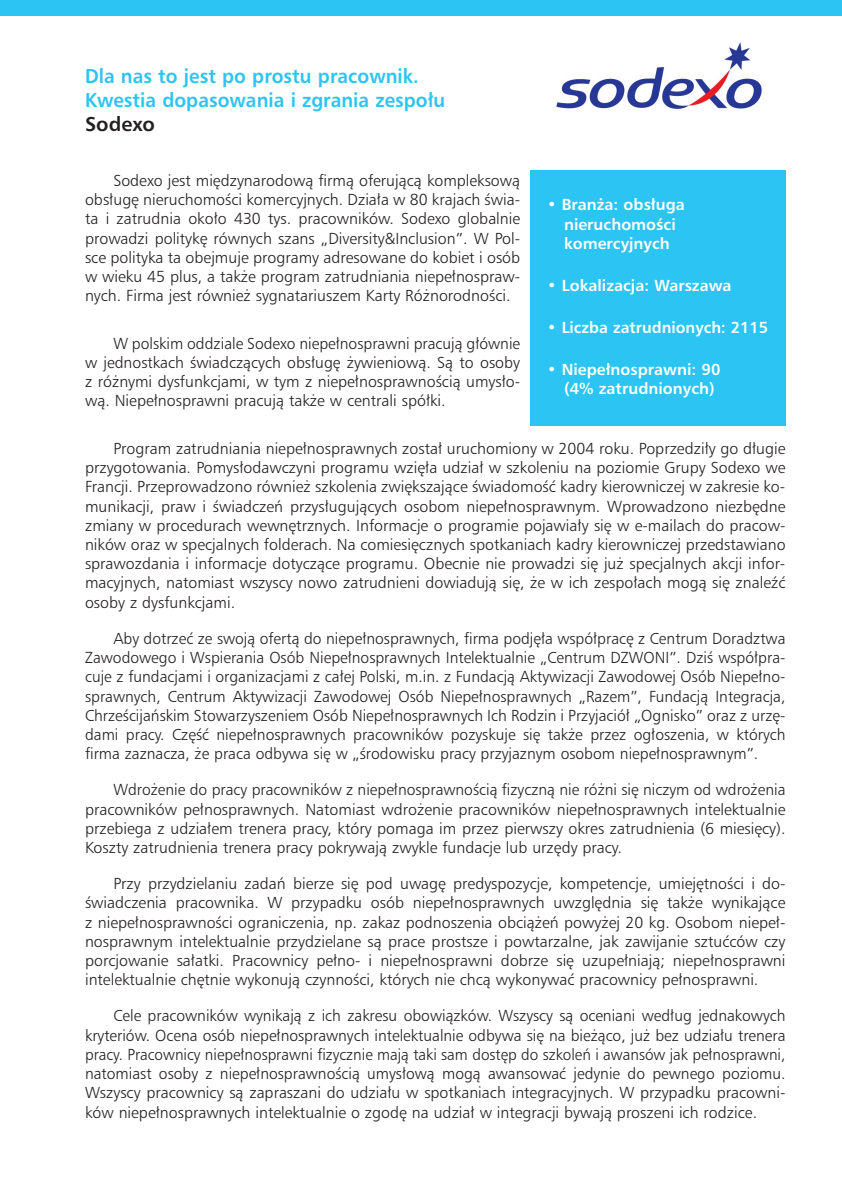
<style>
.page{position:relative;width:842px;height:1191px;background:#fff}
.page>*{position:absolute;margin:0;border:0;box-sizing:border-box;transform-origin:0 0}
.t1{font:700 20px/24px "Humanist Triple Seven PL";color:#2bc4f3;scale:.95 1}
.t2{font:700 20px "Humanist Triple Seven PL";color:#231f20}
.t3{font:300 16px/19.2px "Humanist Triple Seven PL";color:#231f20;text-align:justify}
.t4{font:700 16px/19.2px "Humanist Triple Seven PL";color:#fff;text-align:center}
</style>
<div class="page">
<div style="left:0;top:0;width:842px;height:16px;background:#2bc4f3"></div>
<div style="left:530px;top:170px;width:255px;height:255px;background:#2bc4f3"></div>
<img style="left:556px;top:42px;width:206px;height:68px">
<p class="t1" style="left:85px;top:66px;width:381px">Dla nas to jest po prostu pracownik.<br>Kwestia dopasowania i zgrania zespo∏u</p>
<p class="t2" style="left:85px;top:116px;width:72px">Sodexo</p>
<p class="t3" style="left:85px;top:172px;width:437px;text-indent:28px">Sodexo jest mi´dzynarodowà firmà oferujàcà kompleksowà obs∏ug´ nieruchomoÊci komercyjnych. Dzia∏a w 80 krajach Êwia&shy;ta i zatrudnia oko∏o 430 tys. pracowników. Sodexo globalnie prowadzi polityk´ równych szans „Diversity&amp;Inclusion”. W Pol&shy;sce polityka ta obejmuje programy adresowane do kobiet i osób w wieku 45 plus, a tak˝e program zatrudniania niepe∏nospraw&shy;nych. Firma jest równie˝ sygnatariuszem Karty Ró˝norodnoÊci.</p>
<p class="t3" style="left:85px;top:335px;width:437px;text-indent:28px">W polskim oddziale Sodexo niepe∏nosprawni pracujà g∏ównie w jednostkach Êwiadczàcych obs∏ug´ ˝ywieniowà. Sà to osoby z ró˝nymi dysfunkcjami, w tym z niepe∏nosprawnoÊcià umys∏o&shy;wà. Niepe∏nosprawni pracujà tak˝e w centrali spó∏ki.</p>
<p class="t3" style="left:85px;top:440px;width:702px;text-indent:28px">Program zatrudniania niepe∏nosprawnych zosta∏ uruchomiony w 2004 roku. Poprzedzi∏y go d∏ugie przygotowania. Pomys∏odawczyni programu wzi´∏a udzia∏ w szkoleniu na poziomie Grupy Sodexo we Francji. Przeprowadzono równie˝ szkolenia zwi´kszajàce ÊwiadomoÊç kadry kierowniczej w zakresie ko&shy;munikacji, praw i Êwiadczeƒ przys∏ugujàcych osobom niepe∏nosprawnym. Wprowadzono niezb´dne zmiany w procedurach wewn´trznych. Informacje o programie pojawia∏y si´ w e-mailach do pracow&shy;ników oraz w specjalnych folderach. Na comiesi´cznych spotkaniach kadry kierowniczej przedstawiano sprawozdania i informacje dotyczàce programu. Obecnie nie prowadzi si´ ju˝ specjalnych akcji infor&shy;macyjnych, natomiast wszyscy nowo zatrudnieni dowiadujà si´, ˝e w ich zespo∏ach mogà si´ znaleêç osoby z dysfunkcjami.</p>
<p class="t3" style="left:85px;top:630px;width:702px;text-indent:28px">Aby dotrzeç ze swojà ofertà do niepe∏nosprawnych, firma podj´∏a wspó∏prac´ z Centrum Doradztwa Zawodowego i Wspierania Osób Niepe∏nosprawnych Intelektualnie „Centrum DZWONI”. DziÊ wspó∏pra&shy;cuje z fundacjami i organizacjami z ca∏ej Polski, m.in. z Fundacjà Aktywizacji Zawodowej Osób Niepe∏no&shy;sprawnych, Centrum Aktywizacji Zawodowej Osób Niepe∏nosprawnych „Razem”, Fundacjà Integracja, ChrzeÊcijaƒskim Stowarzyszeniem Osób Niepe∏nosprawnych Ich Rodzin i Przyjació∏ „Ognisko” oraz z urz´- dami pracy. Cz´Êç niepe∏nosprawnych pracowników pozyskuje si´ tak˝e przez og∏oszenia, w których firma zaznacza, ˝e praca odbywa si´ w „Êrodowisku pracy przyjaznym osobom niepe∏nosprawnym”.</p>
<p class="t3" style="left:85px;top:781px;width:702px;text-indent:28px">Wdro˝enie do pracy pracowników z niepe∏nosprawnoÊcià fizycznà nie ró˝ni si´ niczym od wdro˝enia pracowników pe∏nosprawnych. Natomiast wdro˝enie pracowników niepe∏nosprawnych intelektualnie przebiega z udzia∏em trenera pracy, który pomaga im przez pierwszy okres zatrudnienia (6 miesi´cy).<br>Koszty zatrudnienia trenera pracy pokrywajà zwykle fundacje lub urz´dy pracy.</p>
<p class="t3" style="left:85px;top:875px;width:702px;text-indent:28px">Przy przydzielaniu zadaƒ bierze si´ pod uwag´ predyspozycje, kompetencje, umiej´tnoÊci i do-Êwiadczenia pracownika. W przypadku osób niepe∏nosprawnych uwzgl´dnia si´ tak˝e wynikajàce z niepe∏nosprawnoÊci ograniczenia, np. zakaz podnoszenia obcià˝eƒ powy˝ej 20 kg. Osobom niepe∏- nosprawnym intelektualnie przydzielane sà prace prostsze i powtarzalne, jak zawijanie sztuçców czy porcjowanie sa∏atki. Pracownicy pe∏no- i niepe∏nosprawni dobrze si´ uzupe∏niajà; niepe∏nosprawni intelektualnie ch´tnie wykonujà czynnoÊci, których nie chcà wykonywaç pracownicy pe∏nosprawni.</p>
<p class="t3" style="left:85px;top:1007px;width:702px;text-indent:28px">Cele pracowników wynikajà z ich zakresu obowiàzków. Wszyscy sà oceniani wed∏ug jednakowych kryteriów. Ocena osób niepe∏nosprawnych intelektualnie odbywa si´ na bie˝àco, ju˝ bez udzia∏u trenera pracy. Pracownicy niepe∏nosprawni fizycznie majà taki sam dost´p do szkoleƒ i awansów jak pe∏nosprawni, natomiast osoby z niepe∏nosprawnoÊcià umys∏owà mogà awansowaç jedynie do pewnego poziomu.<br>Wszyscy pracownicy sà zapraszani do udzia∏u w spotkaniach integracyjnych. W przypadku pracowni&shy;ków niepe∏nosprawnych intelektualnie o zgod´ na udzia∏ w integracji bywajà proszeni ich rodzice.</p>
<p class="t4" style="left:547px;top:196px;width:139px">• Bran˝a: obs∏uga nieruchomoÊci komercyjnych</p>
<p class="t4" style="left:547px;top:277px;width:186px">• Lokalizacja: Warszawa</p>
<p class="t4" style="left:547px;top:319px;width:223px">• Liczba zatrudnionych: 2115</p>
<p class="t4" style="left:564px;top:360px;width:158px;text-align:left;text-indent:-17px">• Niepe∏nosprawni: 90 (4% zatrudnionych)</p>
</div>
